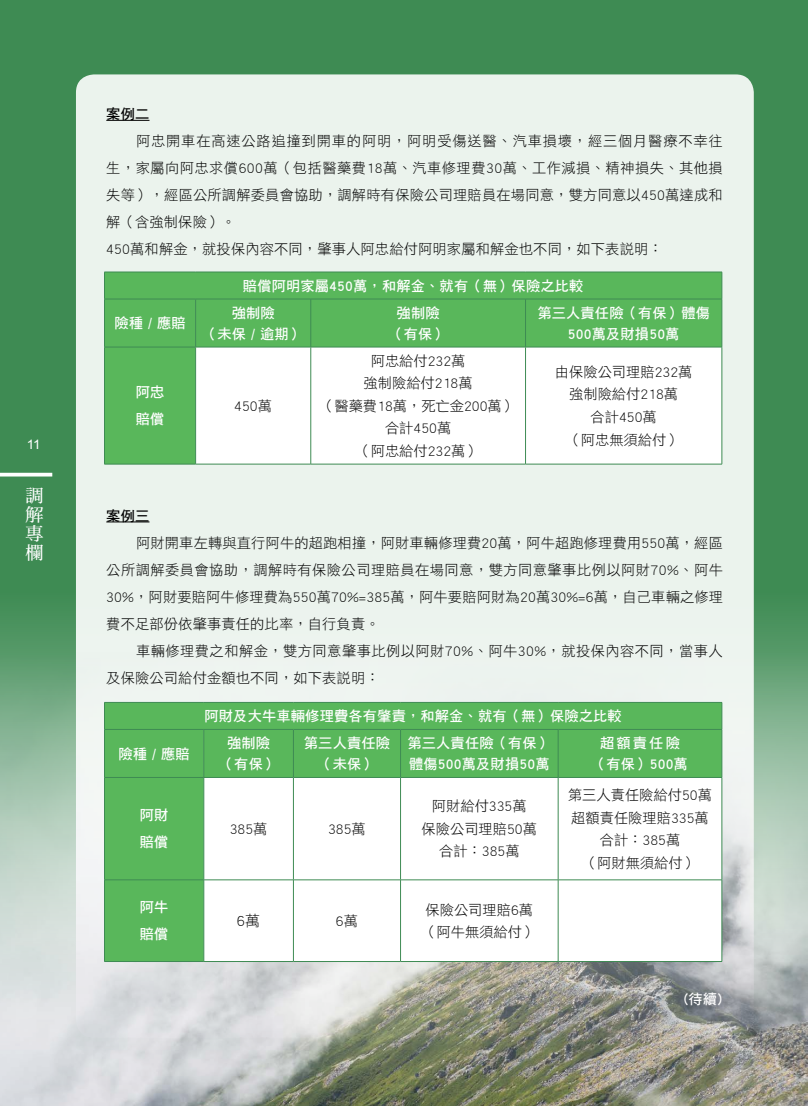
<style>
.page{position:relative;width:808px;height:1106px;background:#3e8b53}
.page>*{position:absolute;margin:0;border:0;box-sizing:border-box;transform-origin:0 0}
.t1{font:18px/18.9px "DF Ming Std W7";color:#fff;text-align:justify}
.t2{font:15px "DF Hei Std W3";color:#000}
.t3{font:14.25px/22.5px "DF Hei Std W3";letter-spacing:.01em;color:#000;text-align:center}
.t4{font:14.25px/21px "DF Hei Std W7";letter-spacing:.01em;color:#fff;text-align:center}
.t5{font:14.25px/27px "DF Hei Std W3";letter-spacing:.03em;color:#000}
.t6{font:14.25px/21px "DF Hei Std W7";letter-spacing:.08em;color:#fff;text-align:center}
.t7{font:14.25px "DF Hei Std W7";letter-spacing:.01em;color:#000}
.t8{font:13.05px "Arial";color:#fff}
</style>
<div class="page">
<div style="left:76px;top:74px;width:678px;height:963px;background:#ebf3ed;border-radius:18px"></div>
<img style="left:0;top:652px;width:808px;height:454px">
<hr style="left:106px;top:120px;width:43px;height:1px;background:#000">
<hr style="left:106px;top:521px;width:43px;height:1px;background:#000">
<div style="left:105px;top:273px;width:91px;height:191px;background:#59b75b"></div>
<div style="left:196px;top:348px;width:526px;height:116px;background:#fff"></div>
<hr style="left:104px;top:299px;width:92px;height:1px;background:#3e8b53">
<hr style="left:104px;top:347px;width:92px;height:1px;background:#3e8b53">
<hr style="left:196px;top:347px;width:115px;height:1px;background:#3e8b53">
<hr style="left:311px;top:347px;width:214px;height:1px;background:#3e8b53">
<hr style="left:525px;top:347px;width:197px;height:1px;background:#3e8b53">
<hr style="left:104px;top:272px;width:92px;height:1px;background:#3e8b53">
<svg style="left:104px;top:272px;width:1px;height:27px"></svg>
<div style="left:196px;top:272px;width:527px;height:75px;background:#59b75b"></div>
<hr style="left:104px;top:299px;width:1px;height:48px;background:#3e8b53">
<hr style="left:195px;top:299px;width:1px;height:48px;background:#3e8b53">
<hr style="left:310px;top:299px;width:1px;height:48px;background:#3e8b53">
<hr style="left:525px;top:299px;width:1px;height:48px;background:#3e8b53">
<hr style="left:722px;top:299px;width:1px;height:48px;background:#3e8b53">
<hr style="left:104px;top:347px;width:1px;height:117px;background:#3e8b53">
<hr style="left:195px;top:347px;width:1px;height:117px;background:#3e8b53">
<hr style="left:310px;top:347px;width:1px;height:117px;background:#3e8b53">
<hr style="left:525px;top:347px;width:1px;height:117px;background:#3e8b53">
<hr style="left:722px;top:347px;width:1px;height:117px;background:#3e8b53">
<hr style="left:104px;top:464px;width:92px;height:1px;background:#3e8b53">
<hr style="left:196px;top:464px;width:115px;height:1px;background:#3e8b53">
<hr style="left:311px;top:464px;width:214px;height:1px;background:#3e8b53">
<hr style="left:525px;top:464px;width:197px;height:1px;background:#3e8b53">
<div style="left:105px;top:703px;width:99px;height:258px;background:#59b75b"></div>
<div style="left:205px;top:778px;width:517px;height:183px;background:#fff"></div>
<hr style="left:104px;top:702px;width:100px;height:1px;background:#3e8b53">
<svg style="left:104px;top:702px;width:1px;height:27px"></svg>
<div style="left:204px;top:702px;width:519px;height:75px;background:#59b75b"></div>
<hr style="left:104px;top:729px;width:100px;height:1px;background:#3e8b53">
<hr style="left:104px;top:729px;width:1px;height:48px;background:#3e8b53">
<hr style="left:204px;top:729px;width:89px;height:1px;background:#3e8b53">
<hr style="left:204px;top:729px;width:1px;height:48px;background:#3e8b53">
<hr style="left:293px;top:729px;width:107px;height:1px;background:#3e8b53">
<hr style="left:293px;top:729px;width:1px;height:48px;background:#3e8b53">
<hr style="left:400px;top:729px;width:158px;height:1px;background:#3e8b53">
<hr style="left:400px;top:729px;width:1px;height:48px;background:#3e8b53">
<hr style="left:558px;top:729px;width:164px;height:1px;background:#3e8b53">
<hr style="left:558px;top:729px;width:1px;height:48px;background:#3e8b53">
<hr style="left:722px;top:729px;width:1px;height:48px;background:#3e8b53">
<hr style="left:104px;top:777px;width:100px;height:1px;background:#3e8b53">
<hr style="left:104px;top:777px;width:1px;height:102px;background:#3e8b53">
<hr style="left:204px;top:777px;width:89px;height:1px;background:#3e8b53">
<hr style="left:204px;top:777px;width:1px;height:102px;background:#3e8b53">
<hr style="left:293px;top:777px;width:107px;height:1px;background:#3e8b53">
<hr style="left:293px;top:777px;width:1px;height:102px;background:#3e8b53">
<hr style="left:400px;top:777px;width:158px;height:1px;background:#3e8b53">
<hr style="left:400px;top:777px;width:1px;height:102px;background:#3e8b53">
<hr style="left:558px;top:777px;width:164px;height:1px;background:#3e8b53">
<hr style="left:558px;top:777px;width:1px;height:102px;background:#3e8b53">
<hr style="left:722px;top:777px;width:1px;height:102px;background:#3e8b53">
<hr style="left:104px;top:879px;width:100px;height:1px;background:#3e8b53">
<hr style="left:104px;top:880px;width:1px;height:81px;background:#3e8b53">
<hr style="left:204px;top:879px;width:89px;height:1px;background:#3e8b53">
<hr style="left:204px;top:880px;width:1px;height:81px;background:#3e8b53">
<hr style="left:293px;top:879px;width:107px;height:1px;background:#3e8b53">
<hr style="left:293px;top:880px;width:1px;height:81px;background:#3e8b53">
<hr style="left:400px;top:879px;width:158px;height:1px;background:#3e8b53">
<hr style="left:400px;top:880px;width:1px;height:81px;background:#3e8b53">
<hr style="left:558px;top:879px;width:164px;height:1px;background:#3e8b53">
<hr style="left:558px;top:880px;width:1px;height:81px;background:#3e8b53">
<hr style="left:722px;top:880px;width:1px;height:81px;background:#3e8b53">
<hr style="left:104px;top:961px;width:100px;height:1px;background:#3e8b53">
<hr style="left:204px;top:961px;width:89px;height:1px;background:#3e8b53">
<hr style="left:293px;top:961px;width:107px;height:1px;background:#3e8b53">
<hr style="left:400px;top:961px;width:158px;height:1px;background:#3e8b53">
<hr style="left:558px;top:961px;width:164px;height:1px;background:#3e8b53">
<hr style="left:0;top:473px;width:52px;height:3px;background:#fff">
<p class="t8" style="left:27px;top:435px;width:16px">11</p>
<p class="t1" style="left:26px;top:486px;width:19px">調解專欄</p>
<p class="t7" style="left:106px;top:106px;width:45px">案例二</p>
<p class="t3" style="left:106px;top:127px;width:618px;line-height:27px;text-align:left;text-indent:30px">阿忠開車在高速公路追撞到開車的阿明，阿明受傷送醫、汽車損壞，經三個月醫療不幸往生，家屬向阿忠求償600萬（包括醫藥費18萬、汽車修理費30萬、工作減損、精神損失、其他損失等），經區公所調解委員會協助，調解時有保險公司理賠員在場同意，雙方同意以450萬達成和解（含強制保險）。<br>450萬和解金，就投保內容不同，肇事人阿忠給付阿明家屬和解金也不同，如下表說明：</p>
<p class="t4" style="left:243px;top:275px;width:342px">賠償阿明家屬450萬，和解金、就有（無）保險之比較</p>
<p class="t4" style="left:114px;top:312px;width:73px">險種 / 應賠</p>
<p class="t4" style="left:203px;top:302px;width:102px">強制險<br>（未保 / 逾期）</p>
<p class="t4" style="left:389px;top:302px;width:59px">強制險（有保）</p>
<p class="t4" style="left:537px;top:302px;width:174px">第三人責任險（有保）體傷<br>500萬及財損50萬</p>
<p class="t4" style="left:136px;top:378px;width:30px;line-height:27px;text-align:left">阿忠賠償</p>
<p class="t3" style="left:234px;top:394px;width:39px">450萬</p>
<p class="t3" style="left:320px;top:349px;width:197px">阿忠給付232萬<br>強制險給付218萬<br>（醫藥費18萬，死亡金200萬）合計450萬<br>（阿忠給付232萬）</p>
<p class="t3" style="left:555px;top:360px;width:139px">由保險公司理賠232萬強制險給付218萬<br>合計450萬<br>（阿忠無須給付）</p>
<p class="t7" style="left:106px;top:507px;width:45px">案例三</p>
<p class="t3" style="left:106px;top:528px;width:618px;line-height:27px;text-align:justify;text-indent:30px">阿財開車左轉與直行阿牛的超跑相撞，阿財車輛修理費20萬，阿牛超跑修理費用550萬，經區公所調解委員會協助，調解時有保險公司理賠員在場同意，雙方同意肇事比例以阿財70%、阿牛30%，阿財要賠阿牛修理費為550萬70%=385萬，阿牛要賠阿財為20萬30%=6萬，自己車輛之修理費不足部份依肇事責任的比率，自行負責。</p>
<p class="t5" style="left:106px;top:636px;width:618px;text-indent:30px">車輛修理費之和解金，雙方同意肇事比例以阿財70%、阿牛30%，就投保內容不同，當事人及保險公司給付金額也不同，如下表說明：</p>
<p class="t4" style="left:205px;top:705px;width:419px">阿財及大牛車輛修理費各有肇責，和解金、就有（無）保險之比較</p>
<p class="t4" style="left:118px;top:742px;width:73px">險種 / 應賠</p>
<p class="t4" style="left:220px;top:732px;width:59px">強制險（有保）</p>
<p class="t4" style="left:304px;top:732px;width:88px">第三人責任險（未保）</p>
<p class="t4" style="left:407px;top:732px;width:145px;text-align:left">第三人責任險（有保）體傷500萬及財損50萬</p>
<p class="t6" style="left:592px;top:732px;width:97px">超額責任險（有保）500萬</p>
<p class="t4" style="left:140px;top:801px;width:30px;line-height:27px;text-align:left">阿財賠償</p>
<p class="t3" style="left:422px;top:794px;width:117px">阿財給付335萬<br>保險公司理賠50萬合計：385萬</p>
<p class="t3" style="left:568px;top:783px;width:145px">第三人責任險給付50萬超額責任險理賠335萬合計：385萬<br>（阿財無須給付）</p>
<p class="t3" style="left:230px;top:817px;width:39px">385萬</p>
<p class="t3" style="left:328px;top:817px;width:39px">385萬</p>
<p class="t4" style="left:140px;top:893px;width:30px;line-height:27px;text-align:left">阿牛賠償</p>
<p class="t2" style="left:237px;top:912px;width:25px">6萬</p>
<p class="t3" style="left:336px;top:909px;width:24px">6萬</p>
<p class="t3" style="left:422px;top:898px;width:115px;text-align:left">保險公司理賠6萬（阿牛無須給付）</p>
<p class="t4" style="left:684px;top:988px;width:40px">(待續)</p>
</div>
